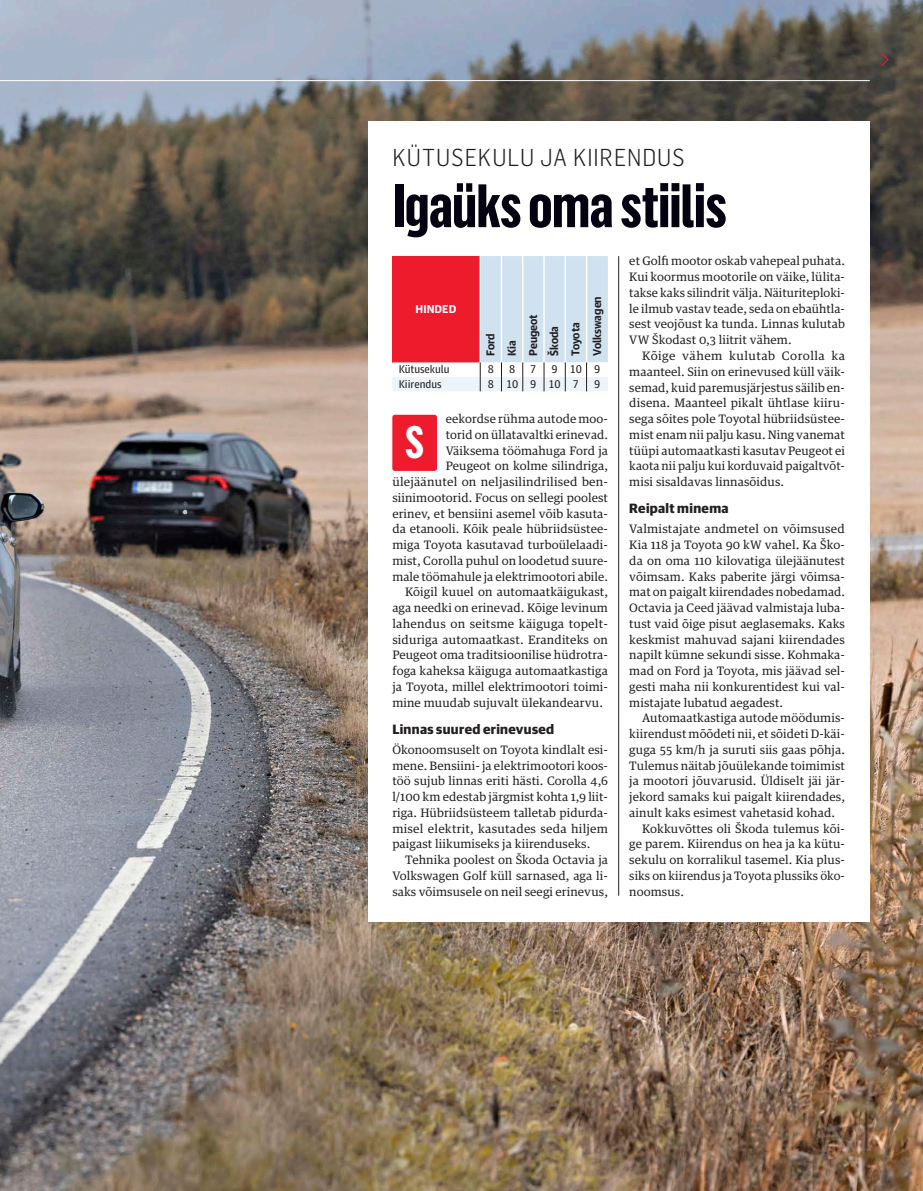
<style>
.page{position:relative;width:923px;height:1191px;background:#fff}
.page>*{position:absolute;margin:0;border:0;box-sizing:border-box;transform-origin:0 0}
._01_Otsikko{font:700 60px "Flama Condensed";letter-spacing:-.025em;color:#040110}
._04_Teksti_anfangi_l{font:700 44.55px "Flama Condensed";color:#fff}
._01_Esirivi_osa-alue{font:300 24px "Flama Semicondensed";letter-spacing:.045em;color:#231f20}
._05_Väliotsikko{font:700 13.5px "Guardian Sans";letter-spacing:.025em;color:#231f20}
._04_Teksti{font:11.7px/15.8px "Guardian Text Egyp";letter-spacing:.005em;color:#231f20;text-align:justify}
._04_Teksti_anfangi_l-2{font:11.7px/15.8px "Guardian Text Egyp";letter-spacing:.005em;color:#231f20;text-align:right}
._11_Taulukko_rivinot{font:11.25px "Guardian Agate Sans 2";letter-spacing:-.005em;color:#231f20}
._11_Taulukko_teksti{font:11.25px "Guardian Agate Sans 2";color:#231f20}
._11_Taulukko_otsikko{font:700 10.95px "Guardian Text Sans";color:#231f20}
._11_Taulukko_otsikko-2{font:700 10.95px "Guardian Text Sans";letter-spacing:.01em;color:#fff}
</style>
<div class="page">
<img style="left:0;top:0;width:923px;height:1191px">
<div style="left:368px;top:122px;width:502px;height:799px;background:#fff"></div>
<div style="left:392px;top:415px;width:45px;height:56px;background:#ee1b2d;border-radius:3px"></div>
<svg style="left:392px;top:256px;width:216px;height:135px"></svg>
<hr style="left:618px;top:256px;width:1px;height:639px;background:#231f20">
<hr style="left:0;top:80px;width:870px;height:1px;background:#fff">
<svg style="left:880px;top:52px;width:9px;height:15px"></svg>
<p class="_01_Esirivi_osa-alue" style="left:392px;top:142px;width:294px">KÜTUSEKULU JA KIIRENDUS</p>
<p class="_01_Otsikko" style="left:392px;top:168px;width:336px">Igaüks oma stiilis</p>
<p class="_11_Taulukko_otsikko-2" style="left:415px;top:299px;width:42px">HINDED</p>
<p class="_11_Taulukko_otsikko" style="left:481px;top:356px;width:24px;rotate:-90deg">Ford</p>
<p class="_11_Taulukko_otsikko" style="left:502px;top:356px;width:17px;rotate:-90deg">Kia</p>
<p class="_11_Taulukko_otsikko" style="left:524px;top:356px;width:43px;rotate:-90deg">Peugeot</p>
<p class="_11_Taulukko_otsikko" style="left:545px;top:356px;width:32px;rotate:-90deg">Škoda</p>
<p class="_11_Taulukko_otsikko" style="left:566px;top:356px;width:35px;rotate:-90deg">Toyota</p>
<p class="_11_Taulukko_otsikko" style="left:588px;top:356px;width:61px;rotate:-90deg">Volkswagen</p>
<p class="_11_Taulukko_rivinot" style="left:399px;top:362px;width:52px">Kütusekulu</p>
<p class="_11_Taulukko_teksti" style="left:488px;top:362px;width:8px">8</p>
<p class="_11_Taulukko_teksti" style="left:509px;top:362px;width:8px">8</p>
<p class="_11_Taulukko_teksti" style="left:530px;top:362px;width:8px">7</p>
<p class="_11_Taulukko_teksti" style="left:551px;top:362px;width:8px">9</p>
<p class="_11_Taulukko_teksti" style="left:570px;top:362px;width:14px">10</p>
<p class="_11_Taulukko_teksti" style="left:594px;top:362px;width:8px">9</p>
<p class="_11_Taulukko_rivinot" style="left:399px;top:376px;width:44px">Kiirendus</p>
<p class="_11_Taulukko_teksti" style="left:488px;top:376px;width:8px">8</p>
<p class="_11_Taulukko_teksti" style="left:506px;top:376px;width:14px">10</p>
<p class="_11_Taulukko_teksti" style="left:530px;top:376px;width:8px">9</p>
<p class="_11_Taulukko_teksti" style="left:548px;top:376px;width:14px">10</p>
<p class="_11_Taulukko_teksti" style="left:573px;top:376px;width:8px">7</p>
<p class="_11_Taulukko_teksti" style="left:594px;top:376px;width:8px">9</p>
<p class="_04_Teksti_anfangi_l-2" style="left:392px;top:410px;width:217px">eekordse rühma autode moo-<br>torid on üllatavaltki erinevad.<br>Väiksema töömahuga Ford ja<br>Peugeot on kolme silindriga, ülejäänutel on neljasilindrilised ben&shy;siinimootorid. Focus on sellegi poolest erinev, et bensiini asemel võib kasuta&shy;da etanooli. Kõik peale hübriidsüstee&shy;miga Toyota kasutavad turboülelaadi&shy;mist, Corolla puhul on loodetud suure&shy;male töömahule ja elektrimootori abile.</p>
<p class="_04_Teksti" style="left:392px;top:583px;width:217px;text-indent:13px">Kõigil kuuel on automaatkäigukast, aga needki on erinevad. Kõige levinum lahendus on seitsme käiguga topelt&shy;siduriga automaatkast. Eranditeks on Peugeot oma traditsioonilise hüdrotra&shy;foga kaheksa käiguga automaatkastiga ja Toyota, millel elektrimootori toimi&shy;mine muudab sujuvalt ülekandearvu.</p>
<p class="_05_Väliotsikko" style="left:392px;top:719px;width:163px">Linnas suured erinevused</p>
<p class="_04_Teksti" style="left:392px;top:740px;width:217px">Ökonoomsuselt on Toyota kindlalt esi&shy;mene. Bensiini- ja elektrimootori koos&shy;töö sujub linnas eriti hästi. Corolla 4,6 l/100 km edestab järgmist kohta 1,9 liit&shy;riga. Hübriidsüsteem talletab pidurda&shy;misel elektrit, kasutades seda hiljem paigast liikumiseks ja kiirenduseks.</p>
<p class="_04_Teksti" style="left:392px;top:851px;width:217px;text-indent:13px">Tehnika poolest on Škoda Octavia ja Volkswagen Golf küll sarnased, aga li&shy;saks võimsusele on neil seegi erinevus,</p>
<p class="_04_Teksti_anfangi_l" style="left:405px;top:414px;width:21px">S</p>
<p class="_04_Teksti" style="left:629px;top:252px;width:217px">et Golfi mootor oskab vahepeal puhata.<br>Kui koormus mootorile on väike, lülita&shy;takse kaks silindrit välja. Näituriteploki&shy;le ilmub vastav teade, seda on ebaühtla&shy;sest veojõust ka tunda. Linnas kulutab VW Škodast 0,3 liitrit vähem.</p>
<p class="_04_Teksti" style="left:629px;top:347px;width:217px;text-indent:13px">Kõige vähem kulutab Corolla ka maanteel. Siin on erinevused küll väik&shy;semad, kuid paremusjärjestus säilib en&shy;disena. Maanteel pikalt ühtlase kiiru&shy;sega sõites pole Toyotal hübriidsüstee&shy;mist enam nii palju kasu. Ning vanemat tüüpi automaatkasti kasutav Peugeot ei kaota nii palju kui korduvaid paigaltvõt&shy;misi sisaldavas linnasõidus.</p>
<p class="_05_Väliotsikko" style="left:629px;top:498px;width:101px">Reipalt minema</p>
<p class="_04_Teksti" style="left:629px;top:520px;width:217px">Valmistajate andmetel on võimsused Kia 118 ja Toyota 90 kW vahel. Ka Ško&shy;da on oma 110 kilovatiga ülejäänutest võimsam. Kaks paberite järgi võimsa&shy;mat on paigalt kiirendades nobedamad.<br>Octavia ja Ceed jäävad valmistaja luba&shy;tust vaid õige pisut aeglasemaks. Kaks keskmist mahuvad sajani kiirendades napilt kümne sekundi sisse. Kohmaka&shy;mad on Ford ja Toyota, mis jäävad sel&shy;gesti maha nii konkurentidest kui val&shy;mistajate lubatud aegadest.</p>
<p class="_04_Teksti" style="left:629px;top:709px;width:217px;text-indent:13px">Automaatkastiga autode möödumis&shy;kiirendust mõõdeti nii, et sõideti D-käi&shy;guga 55 km/h ja suruti siis gaas põhja.<br>Tulemus näitab jõuülekande toimimist ja mootori jõuvarusid. Üldiselt jäi jär&shy;jekord samaks kui paigalt kiirendades, ainult kaks esimest vahetasid kohad.</p>
<p class="_04_Teksti" style="left:629px;top:819px;width:217px;text-indent:13px">Kokkuvõttes oli Škoda tulemus kõi&shy;ge parem. Kiirendus on hea ja ka kütu&shy;sekulu on korralikul tasemel. Kia plus&shy;siks on kiirendus ja Toyota plussiks öko&shy;noomsus.</p>
</div>
